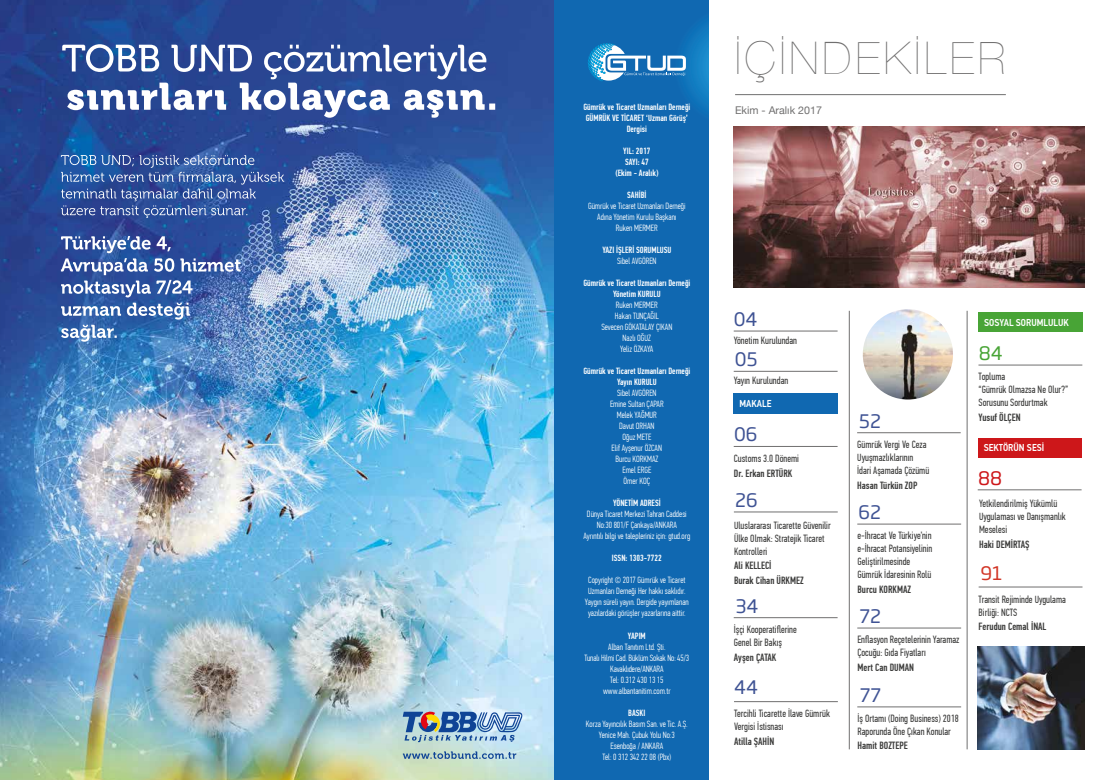
<style>
.page{position:relative;width:1106px;height:780px;background:#fff}
.page>*{position:absolute;margin:0;border:0;box-sizing:border-box;transform-origin:0 0}
.t1{font:200 45px "Helvetica Neue";letter-spacing:.09em;color:#706f6f}
.t2{font:18.4px "Soho Gothic Pro";color:#3f5394}
.t3{font:18.4px "Soho Gothic Pro";color:#48a436}
.t4{font:18.4px "Soho Gothic Pro";color:#d23627}
.t5{font:18.4px "Soho Gothic Pro";color:#cd171a}
.t6{font:10.7px "Helvetica Neue";color:#706f6f}
.t7{font:10.5px/13px "PF Din Text Comp Pro";color:#3c3c3b}
.t8{font:500 10.5px/14.4px "PF Din Text Comp Pro";color:#3c3c3b}
.t9{font:500 10px "PF Din Text Cond Pro";color:#fff}
.t10{font:300 9px/11px "PF Din Text Comp Pro";color:#fff;text-align:center}
.t11{font:500 9px/11px "PF Din Text Comp Pro";color:#fff;text-align:center}
</style>
<div class="page">
<img style="left:734px;top:127px;width:350px;height:161px">
<div style="left:553px;top:0;width:156px;height:780px;background:#1068b1"></div>
<div style="left:733px;top:394px;width:104px;height:19px;background:#1068b1"></div>
<div style="left:977px;top:438px;width:104px;height:20px;background:#cd171a"></div>
<div style="left:978px;top:312px;width:104px;height:20px;background:#48a436"></div>
<svg style="left:588px;top:43px;width:98px;height:38px"></svg>
<img style="left:977px;top:646px;width:107px;height:103px">
<hr style="left:735px;top:94px;width:270px;height:1px;background:#706f6f">
<hr style="left:733px;top:331px;width:104px;height:1px;background:#706f6f">
<hr style="left:733px;top:371px;width:104px;height:1px;background:#706f6f">
<hr style="left:857px;top:524px;width:104px;height:1px;background:#706f6f">
<hr style="left:857px;top:627px;width:104px;height:1px;background:#706f6f">
<hr style="left:857px;top:706px;width:104px;height:1px;background:#706f6f">
<hr style="left:978px;top:365px;width:104px;height:1px;background:#706f6f">
<hr style="left:978px;top:586px;width:104px;height:1px;background:#706f6f">
<hr style="left:734px;top:701px;width:104px;height:1px;background:#706f6f">
<hr style="left:734px;top:511px;width:103px;height:1px;background:#706f6f">
<hr style="left:977px;top:489px;width:104px;height:1px;background:#706f6f">
<hr style="left:857px;top:432px;width:103px;height:1px;background:#706f6f">
<hr style="left:733px;top:446px;width:104px;height:1px;background:#706f6f">
<hr style="left:733px;top:617px;width:104px;height:1px;background:#706f6f">
<hr style="left:849px;top:311px;width:1px;height:438px;background:#706f6f">
<hr style="left:967px;top:311px;width:1px;height:438px;background:#706f6f">
<img style="left:862px;top:309px;width:91px;height:90px;border-radius:45px">
<img style="left:0;top:0;width:553px;height:780px">
<svg style="left:403px;top:710px;width:120px;height:32px;background:#85a2c0"></svg>
<svg style="left:61px;top:155px;width:223px;height:63px;background:#4364a7"></svg>
<svg style="left:403px;top:751px;width:113px;height:7px"></svg>
<svg style="left:62px;top:44px;width:433px;height:74px"></svg>
<svg style="left:61px;top:325px;width:56px;height:17px"></svg>
<svg style="left:61px;top:236px;width:180px;height:83px;background:#5674b1"></svg>
<p class="t11" style="left:583px;top:102px;width:108px">Gümrük ve Ticaret Uzmanları Derneği<br>GÜMRÜK VE TİCARET ‘Uzman Görüş’<br>Dergisi</p>
<p class="t11" style="left:615px;top:146px;width:44px">YIL: 2017<br>SAYI: 47<br>(Ekim - Aralık)</p>
<p class="t11" style="left:627px;top:190px;width:21px">SAHİBİ</p>
<p class="t10" style="left:588px;top:201px;width:99px">Gümrük ve Ticaret Uzmanları Derneği<br>Adına Yönetim Kurulu Başkanı<br>Ruken MERMER</p>
<p class="t11" style="left:602px;top:245px;width:71px">YAZI İŞLERİ SORUMLUSU</p>
<p class="t10" style="left:617px;top:256px;width:41px">Sibel AVGÖREN</p>
<p class="t11" style="left:583px;top:278px;width:108px">Gümrük ve Ticaret Uzmanları Derneği<br>Yönetim KURULU</p>
<p class="t10" style="left:601px;top:300px;width:73px">Ruken MERMER<br>Hakan TUNÇAĞIL<br>Sevecen GÖKATALAY ÇIKAN<br>Nazlı OĞUZ<br>Yeliz ÖZKAYA</p>
<p class="t11" style="left:583px;top:366px;width:108px">Gümrük ve Ticaret Uzmanları Derneği<br>Yayın KURULU</p>
<p class="t10" style="left:610px;top:388px;width:55px">Sibel AVGÖREN<br>Emine Sultan ÇAPAR<br>Melek YAĞMUR<br>Davut ORHAN<br>Oğuz METE<br>Elif Ayşenur ÖZCAN<br>Burcu KORKMAZ<br>Emel ERGE<br>Ömer KOÇ</p>
<p class="t11" style="left:613px;top:498px;width:49px">YÖNETİM ADRESİ</p>
<p class="t10" style="left:583px;top:509px;width:108px">Dünya Ticaret Merkezi Tahran Caddesi<br>No:30 801/F Çankaya/ANKARA<br>Ayrıntılı bilgi ve talepleriniz için: gtud.org</p>
<p class="t11" style="left:612px;top:553px;width:51px">ISSN: 1303-7722</p>
<p class="t10" style="left:585px;top:575px;width:105px">Copyright © 2017 Gümrük ve Ticaret Uzmanları Derneği Her hakkı saklıdır.<br>Yaygın süreli yayın. Dergide yayımlanan yazılardaki görüşler yazarlarına aittir.</p>
<p class="t11" style="left:628px;top:630px;width:19px">YAPIM</p>
<p class="t10" style="left:584px;top:641px;width:106px">Alban Tanıtım Ltd. Şti.<br>Tunalı Hilmi Cad. Büklüm Sokak No: 45/3<br>Kavaklıdere/ANKARA<br>Tel: 0.312 430 13 15 www.albantanitim.com.tr</p>
<p class="t11" style="left:628px;top:707px;width:19px">BASKI</p>
<p class="t10" style="left:586px;top:718px;width:103px">Korza Yayıncılık Basım San. ve Tic. A.Ş.<br>Yenice Mah. Çubuk Yolu No:3<br>Esenboğa / ANKARA<br>Tel: 0 312 342 22 08 (Pbx)</p>
<h1 class="t1" style="left:735px;top:23px;width:272px">İÇİNDEKİLER</h1>
<p class="t6" style="left:735px;top:103px;width:88px">Ekim - Aralık 2017</p>
<h2 class="t2" style="left:733px;top:305px;width:25px">04</h2>
<p class="t9" style="left:984px;top:316px;width:86px">SOSYAL SORUMLULUK</p>
<h2 class="t2" style="left:735px;top:345px;width:24px">05</h2>
<p class="t7" style="left:733px;top:334px;width:65px">Yönetim Kurulundan</p>
<p class="t7" style="left:733px;top:374px;width:56px">Yayın Kurulundan</p>
<p class="t9" style="left:739px;top:397px;width:33px">MAKALE</p>
<h2 class="t3" style="left:978px;top:339px;width:26px">84</h2>
<p class="t7" style="left:978px;top:370px;width:91px">Topluma<br>“Gümrük Olmazsa Ne Olur?”<br>Sorusunu Sordurtmak</p>
<p class="t8" style="left:978px;top:410px;width:44px">Yusuf ÖLÇEN</p>
<h2 class="t2" style="left:859px;top:406px;width:23px">52</h2>
<h2 class="t2" style="left:734px;top:420px;width:25px">06</h2>
<p class="t7" style="left:857px;top:438px;width:73px">Gümrük Vergi Ve Ceza<br>Uyuşmazlıklarının<br>İdari Aşamada Çözümü</p>
<p class="t8" style="left:857px;top:478px;width:62px">Hasan Türkün ZOP</p>
<p class="t9" style="left:983px;top:442px;width:62px">SEKTÖRÜN SESİ</p>
<p class="t7" style="left:734px;top:452px;width:67px">Customs 3.0 Dönemi</p>
<p class="t8" style="left:734px;top:466px;width:60px">Dr. Erkan ERTÜRK</p>
<h2 class="t5" style="left:978px;top:463px;width:26px">88</h2>
<h2 class="t2" style="left:735px;top:486px;width:24px">26</h2>
<p class="t7" style="left:734px;top:519px;width:98px">Uluslararası Ticarette Güvenilir<br>Ülke Olmak: Stratejik Ticaret<br>Kontrolleri</p>
<p class="t8" style="left:734px;top:558px;width:71px">Ali KELLECİ<br>Burak Cihan ÜRKMEZ</p>
<h2 class="t2" style="left:735px;top:591px;width:25px">34</h2>
<p class="t7" style="left:734px;top:623px;width:64px">İşçi Kooperatiflerine<br>Genel Bir Bakış</p>
<p class="t8" style="left:734px;top:650px;width:44px">Ayşen ÇATAK</p>
<h2 class="t2" style="left:734px;top:673px;width:26px">44</h2>
<p class="t7" style="left:734px;top:707px;width:97px">Tercihli Ticarette İlave Gümrük<br>Vergisi İstisnası</p>
<p class="t8" style="left:734px;top:734px;width:42px">Atilla ŞAHİN</p>
<h2 class="t2" style="left:858px;top:498px;width:24px">62</h2>
<p class="t7" style="left:857px;top:529px;width:76px">e-İhracat Ve Türkiye’nin e-İhracat Potansiyelinin<br>Geliştirilmesinde<br>Gümrük İdaresinin Rolü</p>
<p class="t8" style="left:857px;top:582px;width:55px">Burcu KORKMAZ</p>
<h2 class="t2" style="left:859px;top:602px;width:23px">72</h2>
<p class="t7" style="left:857px;top:633px;width:104px">Enflasyon Reçetelerinin Yaramaz<br>Çocuğu: Gıda Fiyatları</p>
<p class="t8" style="left:857px;top:659px;width:58px">Mert Can DUMAN</p>
<h2 class="t2" style="left:859px;top:680px;width:23px">77</h2>
<p class="t7" style="left:857px;top:712px;width:103px">İş Ortamı (Doing Business) 2018<br>Raporunda Öne Çıkan Konular</p>
<p class="t8" style="left:857px;top:738px;width:52px">Hamit BOZTEPE</p>
<p class="t7" style="left:979px;top:497px;width:88px">Yetkilendirilmiş Yükümlü<br>Uygulaması ve Danışmanlık<br>Meselesi</p>
<p class="t8" style="left:979px;top:537px;width:52px">Haki DEMİRTAŞ</p>
<h2 class="t4" style="left:980px;top:558px;width:23px">91</h2>
<p class="t7" style="left:978px;top:592px;width:89px">Transit Rejiminde Uygulama<br>Birliği: NCTS</p>
<p class="t8" style="left:978px;top:619px;width:69px">Ferudun Cemal İNAL</p>
</div>
